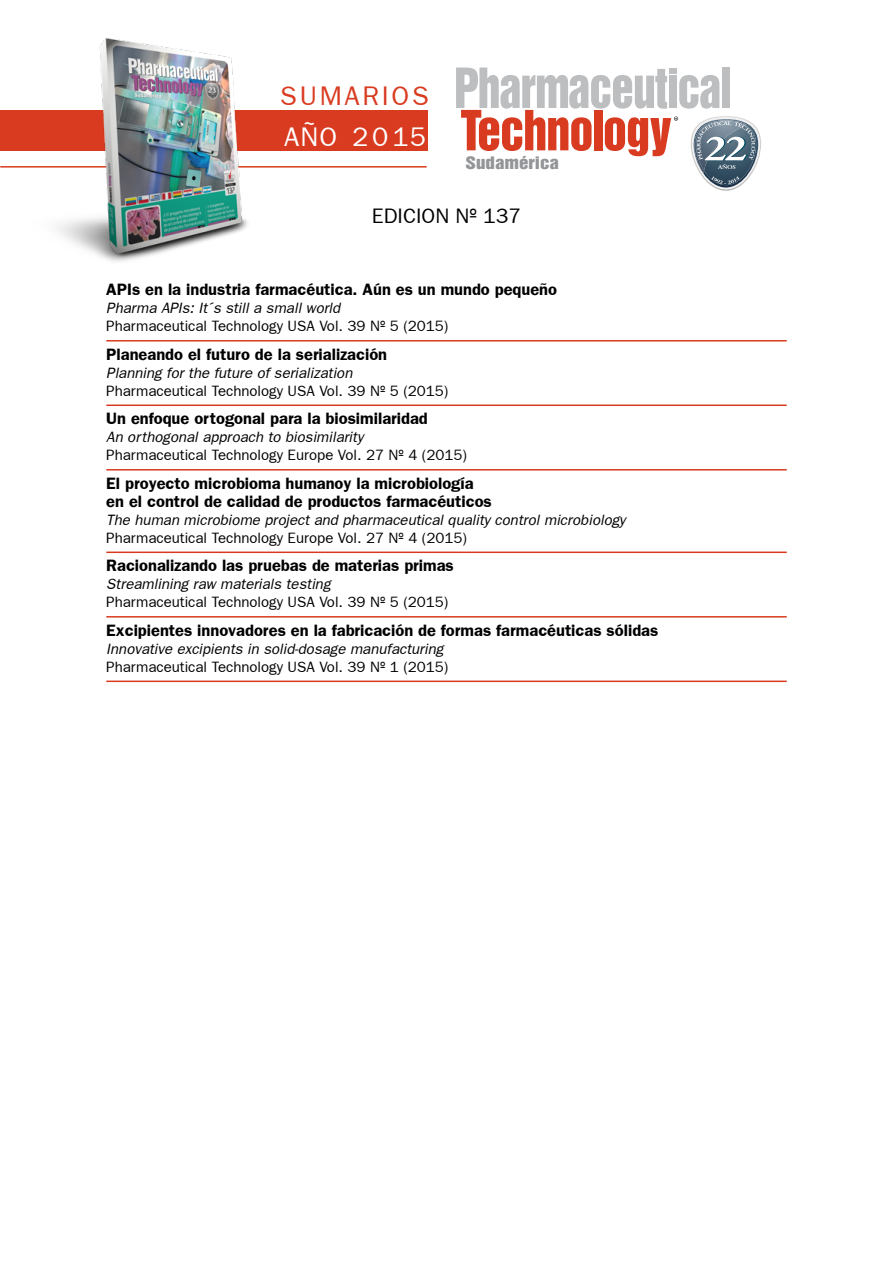
<style>
.page{position:relative;width:893px;height:1263px;background:#fff}
.page>*{position:absolute;margin:0;border:0;box-sizing:border-box;transform-origin:0 0}
.t1{font:27px "Frankfurt Gothic Plain";letter-spacing:.1em;color:#d93b20}
.t2{font:27px "Frankfurt Gothic Plain";letter-spacing:.095em;color:#fff}
.t3{font:21px "Frankfurt Gothic Plain";color:#000}
.t4{font:700 16.5px/18px "Frankfurt Gothic";color:#000}
.t5{font:15.75px "Switzerland Inserat Plain";color:#939598;scale:1.2 1}
.t6{font:15px "Frankfurt Gothic Plain";color:#000}
.t7{font:italic 15px "Frankfurt Gothic";color:#000}
</style>
<div class="page">
<div style="left:0;top:110px;width:427px;height:41px;background:#d93b20"></div>
<hr style="left:0;top:166px;width:427px;height:2px;background:#d93b20">
<svg style="left:456px;top:68px;width:305px;height:123px"></svg>
<hr style="left:106px;top:340px;width:681px;height:1px;background:#d93b20">
<hr style="left:106px;top:404px;width:681px;height:2px;background:#d93b20">
<hr style="left:106px;top:469px;width:681px;height:1px;background:#d93b20">
<hr style="left:106px;top:551px;width:681px;height:2px;background:#d93b20">
<hr style="left:106px;top:616px;width:681px;height:1px;background:#d93b20">
<hr style="left:106px;top:680px;width:681px;height:2px;background:#d93b20">
<img style="left:26px;top:37px;width:238px;height:225px">
<h1 class="t1" style="left:280px;top:80px;width:148px">Sumarios</h1>
<h1 class="t2" style="left:284px;top:122px;width:143px">AÑO 2015</h1>
<p class="t5" style="left:466px;top:153px;width:79px">Sudamérica</p>
<p class="t3" style="left:372px;top:204px;width:151px">EDICION Nº 137</p>
<p class="t4" style="left:106px;top:280px;width:452px">APIs en la industria farmacéutica. Aún es un mundo pequeño</p>
<p class="t7" style="left:106px;top:299px;width:235px">Pharma APIs: It´s still a small world</p>
<p class="t6" style="left:106px;top:317px;width:344px">Pharmaceutical Technology USA Vol. 39 Nº 5 (2015)</p>
<p class="t4" style="left:106px;top:344px;width:282px">Planeando el futuro de la serialización</p>
<p class="t7" style="left:106px;top:364px;width:248px">Planning for the future of serialization</p>
<p class="t6" style="left:106px;top:382px;width:344px">Pharmaceutical Technology USA Vol. 39 Nº 5 (2015)</p>
<p class="t4" style="left:106px;top:409px;width:323px">Un enfoque ortogonal para la biosimilaridad</p>
<p class="t7" style="left:106px;top:428px;width:259px">An orthogonal approach to biosimilarity</p>
<p class="t6" style="left:106px;top:446px;width:362px">Pharmaceutical Technology Europe Vol. 27 Nº 4 (2015)</p>
<p class="t4" style="left:106px;top:473px;width:387px">El proyecto microbioma humanoy la microbiología en el control de calidad de productos farmacéuticos</p>
<p class="t7" style="left:106px;top:511px;width:521px">The human microbiome project and pharmaceutical quality control microbiology</p>
<p class="t6" style="left:106px;top:529px;width:362px">Pharmaceutical Technology Europe Vol. 27 Nº 4 (2015)</p>
<p class="t4" style="left:106px;top:556px;width:349px">Racionalizando las pruebas de materias primas</p>
<p class="t7" style="left:106px;top:575px;width:226px">Streamlining raw materials testing</p>
<p class="t6" style="left:106px;top:593px;width:344px">Pharmaceutical Technology USA Vol. 39 Nº 5 (2015)</p>
<p class="t4" style="left:106px;top:620px;width:554px">Excipientes innovadores en la fabricación de formas farmacéuticas sólidas</p>
<p class="t7" style="left:106px;top:640px;width:338px">Innovative excipients in solid-dosage manufacturing</p>
<p class="t6" style="left:106px;top:658px;width:344px">Pharmaceutical Technology USA Vol. 39 Nº 1 (2015)</p>
</div>
